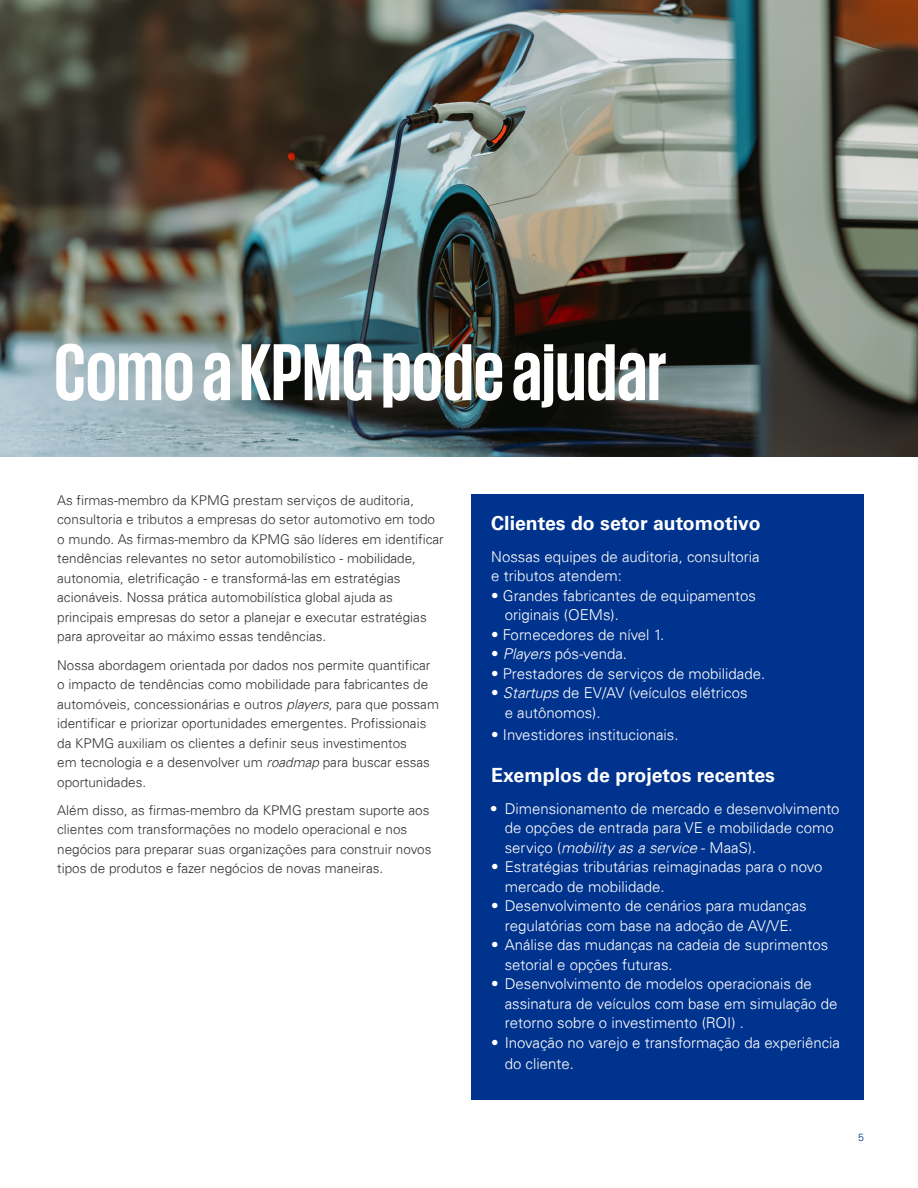
<style>
.page{position:relative;width:918px;height:1188px;background:#fff}
.page>*{position:absolute;margin:0;border:0;box-sizing:border-box;transform-origin:0 0}
.t1{font:700 82.5px "KPMG";color:#fff}
.t2{font:700 19.5px "Univers LT Std";color:#fff}
.t3{font:300 15px/19.5px "Univers 45";color:#fff}
.t4{font:300 13.5px/19.5px "Univers 45";color:#333}
.t5{font:300 10.5px "Univers 45";color:#00338d}
.s1{font-style:italic}
.s2{font-family:"Univers LT Std";font-weight:700}
</style>
<div class="page">
<img style="left:0;top:0;width:918px;height:457px">
<div style="left:471px;top:494px;width:393px;height:605px;background:#00338d"></div>
<h1 class="t1" style="left:54px;top:331px;width:614px">Como a KPMG pode ajudar</h1>
<p class="t4" style="left:57px;top:490px;width:388px">As firmas-membro da KPMG prestam serviços de auditoria, consultoria e tributos a empresas do setor automotivo em todo o mundo. As firmas-membro da KPMG são líderes em identificar tendências relevantes no setor automobilístico - mobilidade, autonomia, eletrificação - e transformá-las em estratégias acionáveis. Nossa prática automobilística global ajuda as principais empresas do setor a planejar e executar estratégias para aproveitar ao máximo essas tendências.</p>
<p class="t4" style="left:57px;top:655px;width:383px">Nossa abordagem orientada por dados nos permite quantificar o impacto de tendências como mobilidade para fabricantes de automóveis, concessionárias e outros <span class="s1">players</span>, para que possam identificar e priorizar oportunidades emergentes. Profissionais da KPMG auxiliam os clientes a definir seus investimentos<br>em tecnologia e a desenvolver um <span class="s1">roadmap</span> para buscar essas oportunidades.</p>
<p class="t4" style="left:57px;top:800px;width:376px">Além disso, as firmas-membro da KPMG prestam suporte aos clientes com transformações no modelo operacional e nos negócios para preparar suas organizações para construir novos tipos de produtos e fazer negócios de novas maneiras.</p>
<h2 class="t2" style="left:491px;top:512px;width:271px">Clientes do setor automotivo</h2>
<p class="t3" style="left:491px;top:547px;width:270px">Nossas equipes de auditoria, consultoria e tributos atendem:</p>
<p class="t3" style="left:505px;top:586px;width:253px;text-indent:-14px">• Grandes fabricantes de equipamentos originais (OEMs).</p>
<p class="t3" style="left:491px;top:625px;width:174px">• Fornecedores de nível 1.</p>
<p class="t3" style="left:491px;top:644px;width:137px">• <span class="s1">Players</span> pós-venda.</p>
<p class="t3" style="left:491px;top:664px;width:276px">• Prestadores de serviços de mobilidade.</p>
<p class="t3" style="left:505px;top:683px;width:244px;text-indent:-14px">• <span class="s1">Startups</span> de EV/AV (veículos elétricos e autônomos).</p>
<p class="t3" style="left:491px;top:725px;width:189px">• Investidores institucionais.</p>
<h2 class="t2" style="left:491px;top:764px;width:285px">Exemplos de projetos recentes</h2>
<p class="t3" style="left:505px;top:799px;width:336px;text-indent:-14px"><span class="s2">•</span> Dimensionamento de mercado e desenvolvimento de opções de entrada para VE e mobilidade como serviço (<span class="s1">mobility as a service</span> - MaaS).</p>
<p class="t3" style="left:505px;top:857px;width:319px;text-indent:-14px">• Estratégias tributárias reimaginadas para o novo mercado de mobilidade.</p>
<p class="t3" style="left:491px;top:896px;width:317px;text-align:center">• Desenvolvimento de cenários para mudanças regulatórias com base na adoção de AV/VE.</p>
<p class="t3" style="left:505px;top:935px;width:325px;text-indent:-14px">• Análise das mudanças na cadeia de suprimentos setorial e opções futuras.</p>
<p class="t3" style="left:505px;top:974px;width:334px;text-indent:-14px">• Desenvolvimento de modelos operacionais de assinatura de veículos com base em simulação de retorno sobre o investimento (ROI) .</p>
<p class="t3" style="left:505px;top:1032px;width:337px;line-height:21px;text-indent:-14px">• Inovação no varejo e transformação da experiência do cliente.</p>
<p class="t5" style="left:858px;top:1131px;width:7px">5</p>
</div>
